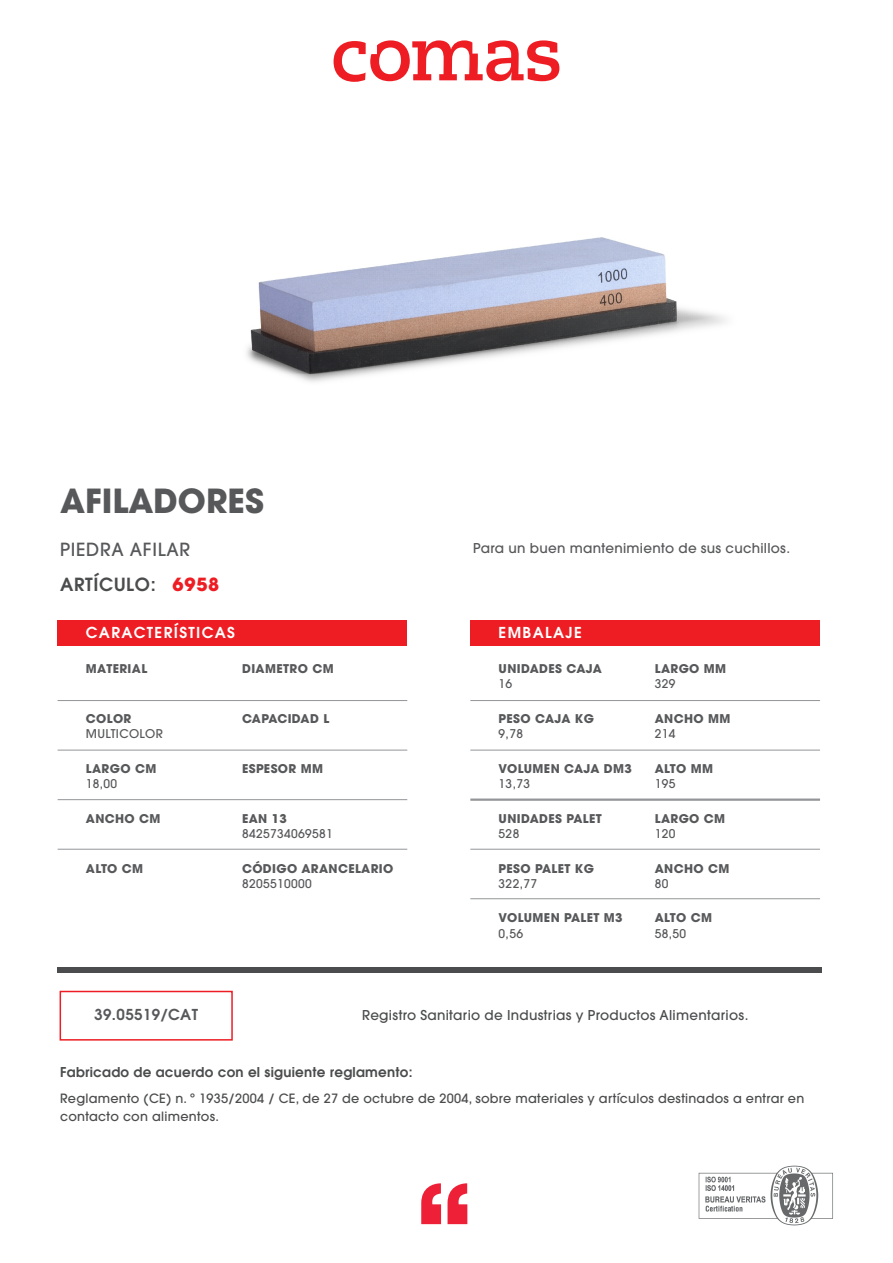
<style>
.page{position:relative;width:893px;height:1263px;background:#fff}
.page>*{position:absolute;margin:0;border:0;box-sizing:border-box;transform-origin:0 0}
.t1{font:700 33px "Avant Garde";color:#57585a}
.t2{font:600 18px "Avant Garde";letter-spacing:.04em;color:#4b4c4d}
.t3{font:500 18px "Avant Garde";letter-spacing:.04em;color:#57585a}
.t4{font:600 15px "Avant Garde";letter-spacing:.09em;color:#fff}
.t5{font:600 15px "Avant Garde";letter-spacing:.03em;color:#57585a}
.t6{font:500 13.5px "Avant Garde";letter-spacing:.02em;color:#4b4c4d}
.t7{font:600 13.5px "Avant Garde";letter-spacing:.02em;color:#4b4c4d}
.t8{font:500 13.5px "Avant Garde";letter-spacing:.02em;color:#57585a}
.t9{font:500 12.75px/18px "Avant Garde";letter-spacing:.02em;color:#4b4c4d}
.t10{font:700 12px "Avant Garde";letter-spacing:.03em;color:#57585a}
.t11{font:500 12px "Avant Garde";letter-spacing:.03em;color:#57585a}
.t12{font:700 12px "Avant Garde";letter-spacing:.01em;color:#57585a}
.s1{font-weight:700;color:#ee1d23}
</style>
<div class="page">
<svg style="left:421px;top:1183px;width:20px;height:41px"></svg>
<svg style="left:448px;top:1183px;width:19px;height:41px"></svg>
<svg style="left:334px;top:40px;width:225px;height:42px"></svg>
<div style="left:58px;top:620px;width:349px;height:25px;background:#ee1d23"></div>
<div style="left:58px;top:967px;width:764px;height:6px;background:#4b4c4d"></div>
<hr style="left:58px;top:700px;width:349px;height:1px;background:#939598">
<hr style="left:58px;top:750px;width:349px;height:1px;background:#939598">
<hr style="left:58px;top:799px;width:349px;height:1px;background:#939598">
<hr style="left:58px;top:849px;width:349px;height:1px;background:#939598">
<div style="left:470px;top:620px;width:350px;height:25px;background:#ee1d23"></div>
<hr style="left:470px;top:700px;width:350px;height:1px;background:#939598">
<hr style="left:470px;top:750px;width:350px;height:1px;background:#939598">
<hr style="left:470px;top:798px;width:350px;height:3px;background:#939598">
<hr style="left:470px;top:849px;width:350px;height:1px;background:#939598">
<hr style="left:470px;top:898px;width:350px;height:1px;background:#939598">
<div style="left:60px;top:991px;width:173px;height:49px;border:2px solid #ee1d23"></div>
<img style="left:698px;top:1165px;width:135px;height:61px">
<img style="left:246px;top:237px;width:480px;height:145px">
<h1 class="t1" style="left:60px;top:480px;width:205px">AFILADORES</h1>
<h2 class="t3" style="left:60px;top:538px;width:132px">PIEDRA AFILAR</h2>
<p class="t8" style="left:473px;top:539px;width:319px">Para un buen mantenimiento de sus cuchillos.</p>
<h2 class="t2" style="left:60px;top:572px;width:161px">ARTÍCULO: <span class="s1">6958</span></h2>
<p class="t4" style="left:86px;top:623px;width:151px">CARACTERÍSTICAS</p>
<p class="t10" style="left:86px;top:661px;width:63px">MATERIAL</p>
<p class="t4" style="left:499px;top:623px;width:85px">EMBALAJE</p>
<p class="t10" style="left:499px;top:661px;width:105px">UNIDADES CAJA</p>
<p class="t11" style="left:499px;top:677px;width:15px">16</p>
<p class="t10" style="left:499px;top:711px;width:97px">PESO CAJA KG</p>
<p class="t11" style="left:499px;top:726px;width:26px">9,78</p>
<p class="t10" style="left:655px;top:661px;width:73px">LARGO MM</p>
<p class="t11" style="left:655px;top:677px;width:22px">329</p>
<p class="t10" style="left:655px;top:711px;width:77px">ANCHO MM</p>
<p class="t11" style="left:655px;top:726px;width:22px">214</p>
<p class="t10" style="left:655px;top:761px;width:60px">ALTO MM</p>
<p class="t11" style="left:655px;top:776px;width:22px">195</p>
<p class="t10" style="left:242px;top:661px;width:93px">DIAMETRO CM</p>
<p class="t10" style="left:86px;top:711px;width:47px">COLOR</p>
<p class="t11" style="left:86px;top:726px;width:79px">MULTICOLOR</p>
<p class="t12" style="left:242px;top:711px;width:89px">CAPACIDAD L</p>
<p class="t10" style="left:499px;top:761px;width:135px">VOLUMEN CAJA DM3</p>
<p class="t11" style="left:499px;top:776px;width:33px">13,73</p>
<p class="t10" style="left:499px;top:810px;width:105px">UNIDADES PALET</p>
<p class="t11" style="left:499px;top:826px;width:22px">528</p>
<p class="t10" style="left:86px;top:761px;width:72px">LARGO CM</p>
<p class="t11" style="left:86px;top:776px;width:33px">18,00</p>
<p class="t10" style="left:86px;top:810px;width:76px">ANCHO CM</p>
<p class="t10" style="left:242px;top:761px;width:83px">ESPESOR MM</p>
<p class="t10" style="left:655px;top:810px;width:72px">LARGO CM</p>
<p class="t11" style="left:655px;top:826px;width:22px">120</p>
<p class="t10" style="left:242px;top:810px;width:46px">EAN 13</p>
<p class="t11" style="left:242px;top:826px;width:92px">8425734069581</p>
<p class="t10" style="left:86px;top:860px;width:59px">ALTO CM</p>
<p class="t5" style="left:94px;top:1005px;width:105px">39.05519/CAT</p>
<p class="t10" style="left:242px;top:860px;width:153px">CÓDIGO ARANCELARIO</p>
<p class="t11" style="left:242px;top:876px;width:71px">8205510000</p>
<p class="t10" style="left:499px;top:860px;width:97px">PESO PALET KG</p>
<p class="t11" style="left:499px;top:876px;width:40px">322,77</p>
<p class="t10" style="left:499px;top:910px;width:126px">VOLUMEN PALET M3</p>
<p class="t11" style="left:499px;top:926px;width:26px">0,56</p>
<p class="t10" style="left:655px;top:860px;width:76px">ANCHO CM</p>
<p class="t11" style="left:655px;top:876px;width:15px">80</p>
<p class="t10" style="left:655px;top:910px;width:59px">ALTO CM</p>
<p class="t11" style="left:655px;top:926px;width:33px">58,50</p>
<p class="t6" style="left:362px;top:1007px;width:388px">Registro Sanitario de Industrias y Productos Alimentarios.</p>
<p class="t7" style="left:60px;top:1063px;width:354px">Fabricado de acuerdo con el siguiente reglamento:</p>
<p class="t9" style="left:60px;top:1090px;width:746px">Reglamento (CE) n. º 1935/2004 / CE, de 27 de octubre de 2004, sobre materiales y artículos destinados a entrar en contacto con alimentos.</p>
</div>
